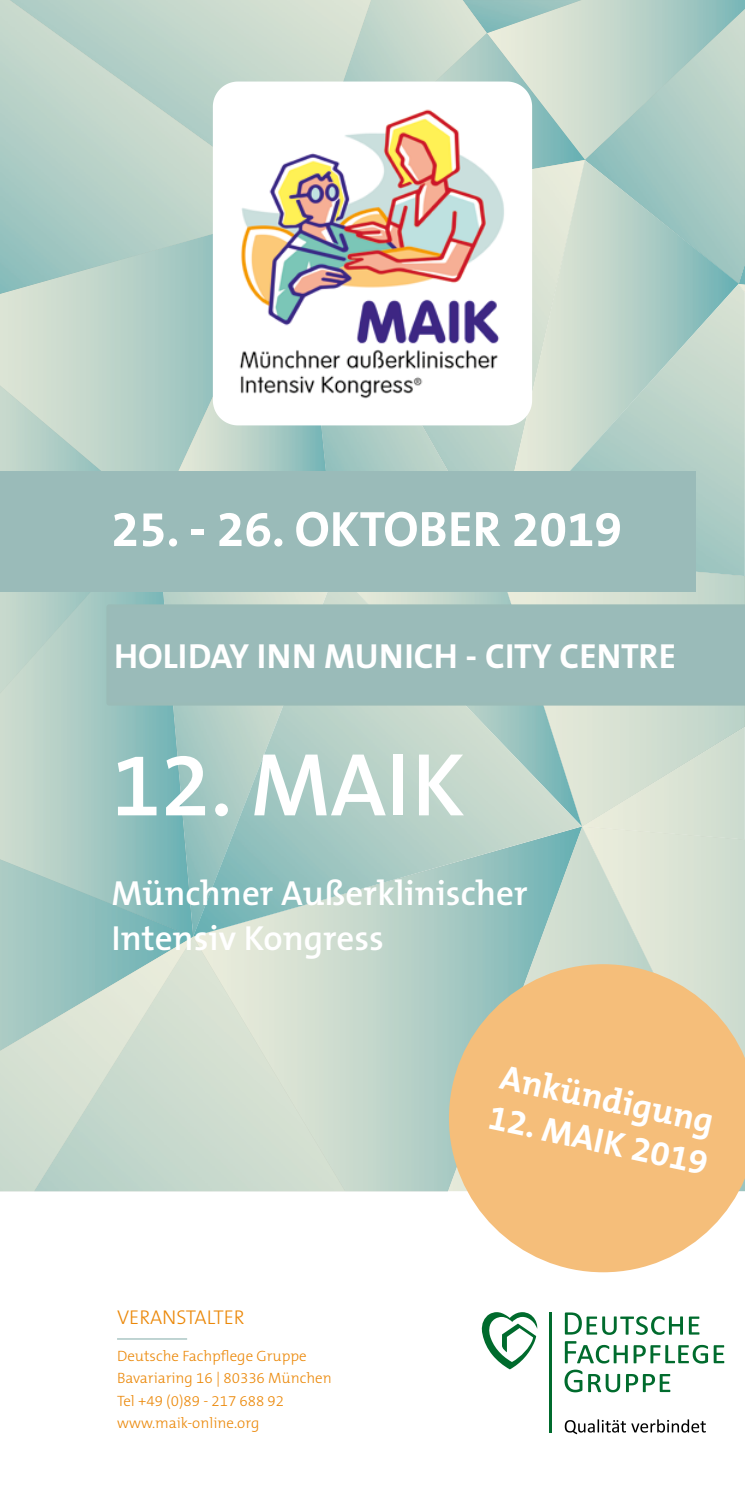
<style>
.page{position:relative;width:745px;height:1489px;background:#fff}
.page>*{position:absolute;margin:0;border:0;box-sizing:border-box;transform-origin:0 0}
.t1{font:600 90px "The Mix B6";color:#fff}
.t2{font:700 50px "The Mix B7";color:#fff}
.t3{font:700 35px "The Mix B7";color:#fff}
.t4{font:600 35px/45px "The Mix B6";color:#fff}
.t5{font:300 20px "The Mix B3";color:#eb8809}
.t6{font:300 15px/22.5px "The Mix B3";color:#eb8809}
</style>
<div class="page">
<svg style="left:371px;top:0;width:373px;height:284px"></svg>
<img style="left:581px;top:826px;width:163px;height:138px">
<img style="left:299px;top:0;width:72px;height:81px">
<img style="left:531px;top:160px;width:207px;height:124px">
<img style="left:495px;top:284px;width:249px;height:270px">
<img style="left:0;top:859px;width:193px;height:191px">
<img style="left:0;top:385px;width:157px;height:308px">
<img style="left:0;top:0;width:299px;height:294px">
<img style="left:157px;top:209px;width:142px;height:262px">
<img style="left:299px;top:425px;width:196px;height:46px">
<img style="left:157px;top:592px;width:36px;height:344px">
<img style="left:193px;top:592px;width:388px;height:344px">
<img style="left:239px;top:107px;width:266px;height:292px">
<div style="left:213px;top:81px;width:318px;height:344px;border:25px solid #fff;border-radius:12px"></div>
<hr style="left:117px;top:1338px;width:70px;height:1px;background:#9abbb9">
<div style="left:0;top:471px;width:695px;height:121px;background:#9abbb9"></div>
<div style="left:106px;top:604px;width:638px;height:101px;background:#9abbb9"></div>
<hr style="left:549px;top:1311px;width:3px;height:121px;background:#006b2d">
<svg style="left:481px;top:1312px;width:56px;height:57px"></svg>
<svg style="left:564px;top:1312px;width:135px;height:22px"></svg>
<svg style="left:713px;top:1345px;width:10px;height:18px"></svg>
<svg style="left:633px;top:1344px;width:74px;height:19px"></svg>
<svg style="left:564px;top:1341px;width:63px;height:22px"></svg>
<svg style="left:564px;top:1369px;width:55px;height:23px"></svg>
<svg style="left:626px;top:1374px;width:44px;height:17px"></svg>
<svg style="left:564px;top:1419px;width:61px;height:14px"></svg>
<svg style="left:631px;top:1419px;width:74px;height:13px"></svg>
<svg style="left:448px;top:964px;width:296px;height:308px;fill:#f5be7a"></svg>
<h2 class="t2" style="left:111px;top:503px;width:511px">25. - 26. OKTOBER 2019</h2>
<h3 class="t3" style="left:114px;top:637px;width:563px">HOLIDAY INN MUNICH - CITY CENTRE</h3>
<h1 class="t1" style="left:111px;top:738px;width:355px">12. MAIK</h1>
<h3 class="t4" style="left:111px;top:872px;width:417px">Münchner Außerklinischer<br>Intensiv Kongress</h3>
<h3 class="t5" style="left:117px;top:1306px;width:129px">VERANSTALTER</h3>
<p class="t6" style="left:117px;top:1344px;width:216px">Deutsche Fachpflege Gruppe<br>Bavariaring 16 | 80336 München<br>Tel +49 (0)89 - 217 688 92 www.maik-online.org</p>
<h3 class="t3" style="left:504px;top:1058px;width:218px;rotate:12deg">Ankündigung</h3>
<h3 class="t3" style="left:493px;top:1098px;width:224px;rotate:12deg">12. MAIK 2019</h3>
</div>
